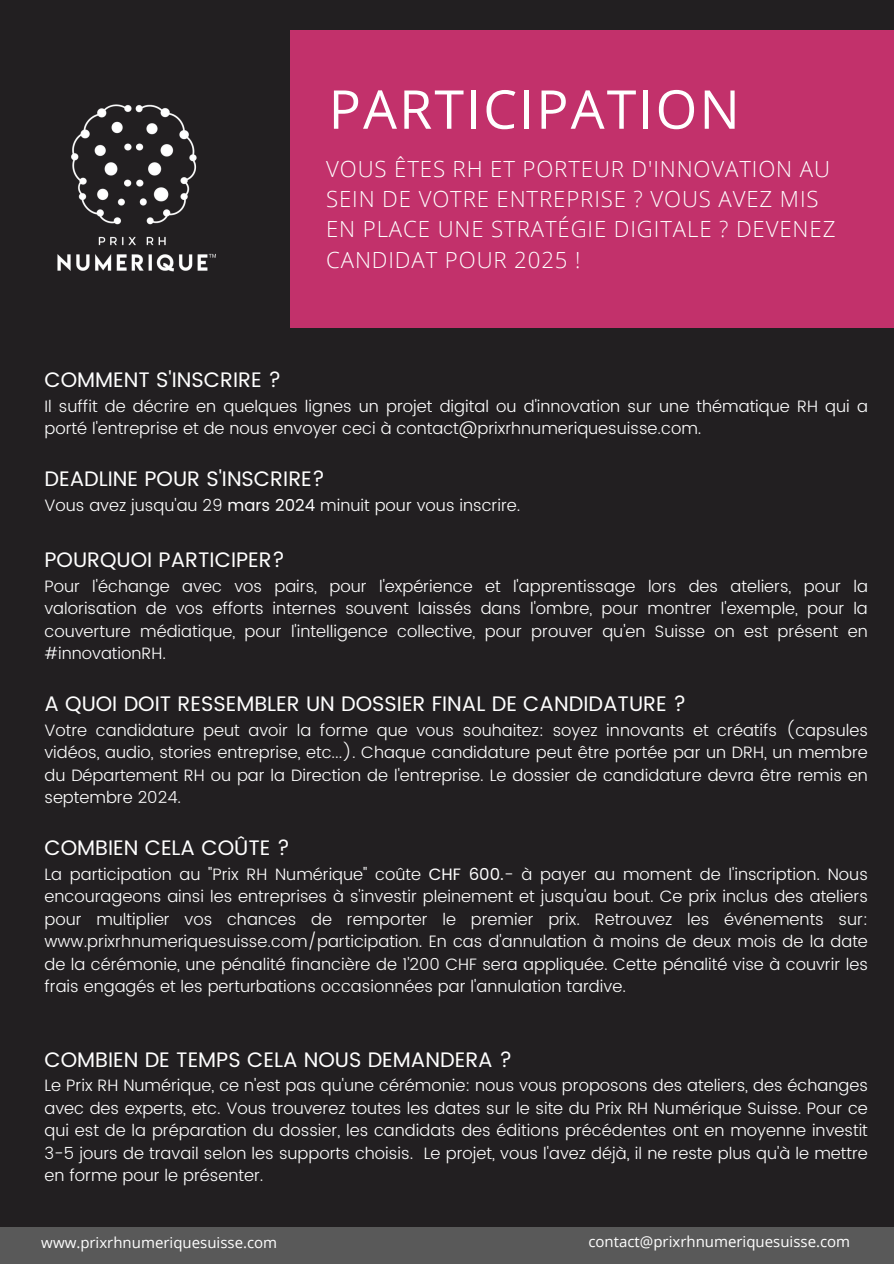
<style>
.page{position:relative;width:894px;height:1264px;background:#fff}
.page>*{position:absolute;margin:0;border:0;box-sizing:border-box;transform-origin:0 0}
.t1{font:53.55px "Open Sans";letter-spacing:.04em;color:#fff}
.t2{font:300 22.2px/30.3px "Open Sans";letter-spacing:.04em;color:#fff}
.t3{font:21px "Poppins";color:#fff}
.t4{font:300 16.5px/22.5px "Poppins";color:#fff;text-align:justify}
.t5{font:15px "Open Sans";color:#fff}
.s1{font-weight:400}
</style>
<div class="page">
<div style="left:0;top:0;width:893px;height:1263px;background:#221f21"></div>
<img style="left:57px;top:104px;width:159px;height:168px">
<div style="left:291px;top:30px;width:602px;height:297px;background:#c2316b"></div>
<div style="left:0;top:1227px;width:893px;height:36px;background:#595959"></div>
<p class="t1" style="left:328px;top:72px;width:412px">PARTICIPATION</p>
<p class="t2" style="left:326px;top:153px;width:510px">VOUS ÊTES RH ET PORTEUR D'INNOVATION AU SEIN DE VOTRE ENTREPRISE ? VOUS AVEZ MIS EN PLACE UNE STRATÉGIE DIGITALE ? DEVENEZ CANDIDAT POUR 2025 !</p>
<p class="t3" style="left:44px;top:367px;width:238px">COMMENT S'INSCRIRE ?</p>
<p class="t4" style="left:44px;top:394px;width:824px">Il suffit de décrire en quelques lignes un projet digital ou d'innovation sur une thématique RH qui a porté l'entreprise et de nous envoyer ceci à contact@prixrhnumeriquesuisse.com.</p>
<h1 class="t3" style="left:44px;top:466px;width:282px">DEADLINE POUR S'INSCRIRE?</h1>
<h1 class="t4" style="left:44px;top:493px;width:477px">Vous avez jusqu'au 29 <span class="s1">mars 2024</span> minuit pour vous inscrire.</h1>
<h2 class="t3" style="left:44px;top:547px;width:242px">POURQUOI PARTICIPER?</h2>
<p class="t4" style="left:44px;top:574px;width:824px">Pour l'échange avec vos pairs, pour l'expérience et l'apprentissage lors des ateliers, pour la valorisation de vos efforts internes souvent laissés dans l'ombre, pour montrer l'exemple, pour la couverture médiatique, pour l'intelligence collective, pour prouver qu'en Suisse on est présent en #innovationRH.</p>
<p class="t3" style="left:44px;top:691px;width:643px">A QUOI DOIT RESSEMBLER UN DOSSIER FINAL DE CANDIDATURE ?</p>
<h3 class="t4" style="left:44px;top:718px;width:824px">Votre candidature peut avoir la forme que vous souhaitez: soyez innovants et créatifs (capsules vidéos, audio, stories entreprise, etc...). Chaque candidature peut être portée par un DRH, un membre du Département RH ou par la Direction de l'entreprise. Le dossier de candidature devra être remis en septembre 2024.</h3>
<p class="t3" style="left:44px;top:835px;width:247px">COMBIEN CELA COÛTE ?</p>
<p class="t4" style="left:44px;top:862px;width:824px">La participation au "Prix RH Numérique" coûte <span class="s1">CHF 600.</span>- à payer au moment de l'inscription. Nous encourageons ainsi les entreprises à s'investir pleinement et jusqu'au bout. Ce prix inclus des ateliers pour multiplier vos chances de remporter le premier prix. Retrouvez les événements sur: www.prixrhnumeriquesuisse.com/participation. En cas d'annulation à moins de deux mois de la date de la cérémonie, une pénalité financière de 1'200 CHF sera appliquée. Cette pénalité vise à couvrir les frais engagés et les perturbations occasionnées par l'annulation tardive.</p>
<p class="t3" style="left:44px;top:1047px;width:469px">COMBIEN DE TEMPS CELA NOUS DEMANDERA ?</p>
<p class="t4" style="left:44px;top:1074px;width:824px">Le Prix RH Numérique, ce n'est pas qu'une cérémonie: nous vous proposons des ateliers, des échanges avec des experts, etc. Vous trouverez toutes les dates sur le site du Prix RH Numérique Suisse. Pour ce qui est de la préparation du dossier, les candidats des éditions précédentes ont en moyenne investit 3-5 jours de travail selon les supports choisis. Le projet, vous l'avez déjà, il ne reste plus qu'à le mettre en forme pour le présenter.</p>
<p class="t5" style="left:41px;top:1232px;width:237px">www.prixrhnumeriquesuisse.com</p>
<p class="t5" style="left:588px;top:1230px;width:263px">contact@prixrhnumeriquesuisse.com</p>
</div>
